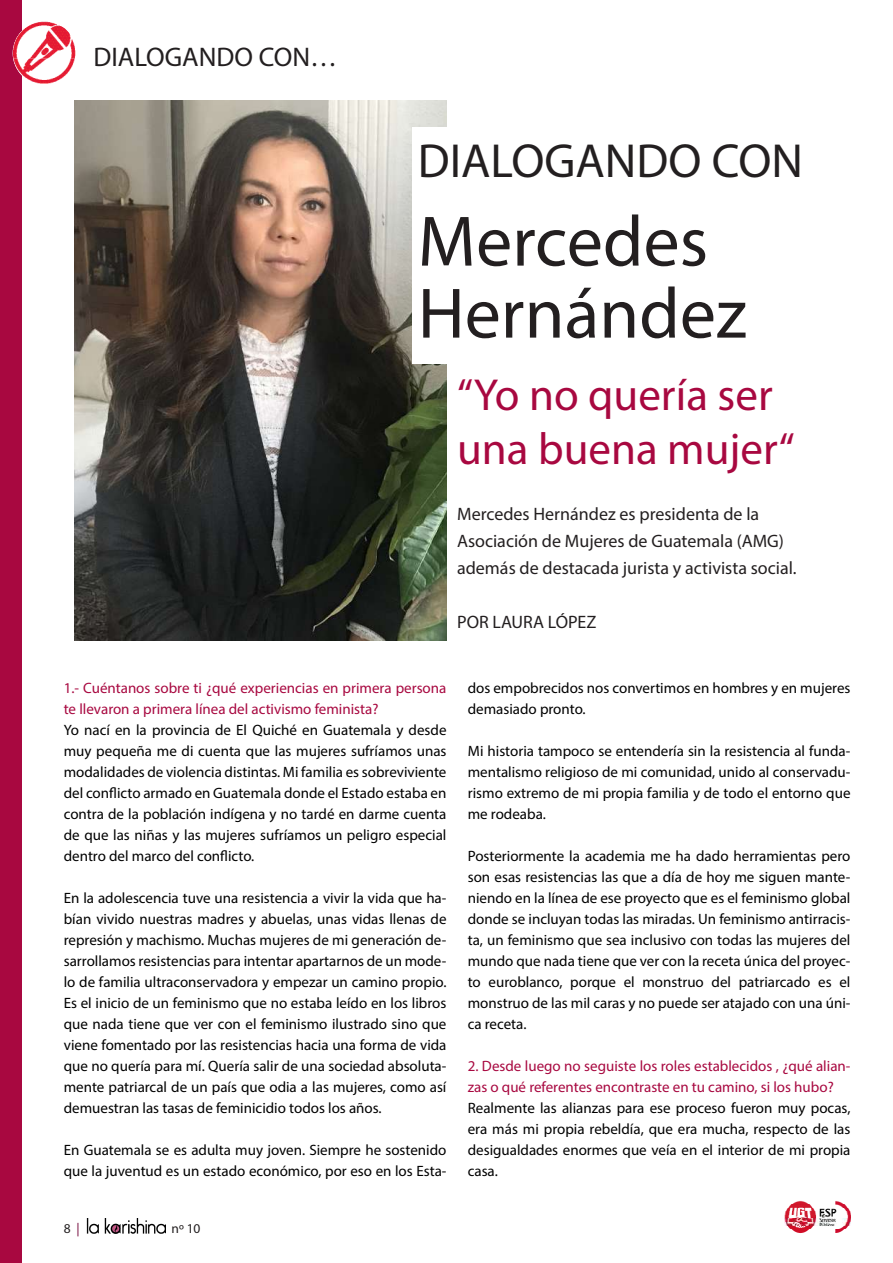
<style>
.page{position:relative;width:893px;height:1263px;background:#fff}
.page>*{position:absolute;margin:0;border:0;box-sizing:border-box;transform-origin:0 0}
.t1{font:72px/72px "Myriad Pro";color:#231f20}
.t2{font:48px "Myriad Pro";color:#231f20}
.t3{font:45px/54px "Myriad Pro";color:#a80840}
.t4{font:27px "Myriad Pro";color:#231f20}
.t5{font:18px/27px "Myriad Pro";color:#231f20}
.t6{font:15px/21px "Myriad Pro";color:#000;text-align:justify}
.t7{font:15px/21px "Myriad Pro";color:#a80840}
.t8{font:13.5px "Myriad Pro";color:#231f20}
.s1{color:#760a3e}
</style>
<div class="page">
<div style="left:0;top:0;width:21px;height:1263px;background:#a80840"></div>
<img style="left:13px;top:21px;width:63px;height:64px">
<img style="left:784px;top:1201px;width:66px;height:32px">
<img style="left:86px;top:1218px;width:80px;height:16px">
<img style="left:74px;top:101px;width:372px;height:539px">
<div style="left:412px;top:128px;width:444px;height:236px;background:#fff"></div>
<h3 class="t4" style="left:94px;top:40px;width:245px">DIALOGANDO CON…</h3>
<h2 class="t2" style="left:418px;top:131px;width:387px">DIALOGANDO CON</h2>
<h1 class="t1" style="left:418px;top:204px;width:330px">Mercedes<br>Hernández</h1>
<h3 class="t3" style="left:457px;top:367px;width:339px">“Yo no quería ser una buena mujer“</h3>
<p class="t5" style="left:457px;top:500px;width:341px">Mercedes Hernández es presidenta de la<br>Asociación de Mujeres de Guatemala (AMG) además de destacada jurista y activista social.</p>
<p class="t5" style="left:457px;top:608px;width:141px">POR LAURA LÓPEZ</p>
<p class="t7" style="left:64px;top:677px;width:384px">1.- Cuéntanos sobre ti ¿qué experiencias en primera persona te llevaron a primera línea del activismo feminista?</p>
<p class="t6" style="left:64px;top:719px;width:384px">Yo nací en la provincia de El Quiché en Guatemala y desde muy pequeña me di cuenta que las mujeres sufríamos unas modalidades de violencia distintas. Mi familia es sobreviviente del conflicto armado en Guatemala donde el Estado estaba en contra de la población indígena y no tardé en darme cuenta de que las niñas y las mujeres sufríamos un peligro especial dentro del marco del conflicto.</p>
<p class="t6" style="left:64px;top:887px;width:384px">En la adolescencia tuve una resistencia a vivir la vida que ha&shy;bían vivido nuestras madres y abuelas, unas vidas llenas de represión y machismo. Muchas mujeres de mi generación de&shy;sarrollamos resistencias para intentar apartarnos de un mode&shy;lo de familia ultraconservadora y empezar un camino propio.<br>Es el inicio de un feminismo que no estaba leído en los libros que nada tiene que ver con el feminismo ilustrado sino que viene fomentado por las resistencias hacia una forma de vida que no quería para mí. Quería salir de una sociedad absoluta&shy;mente patriarcal de un país que odia a las mujeres, como así demuestran las tasas de feminicidio todos los años.</p>
<p class="t6" style="left:64px;top:1139px;width:384px">En Guatemala se es adulta muy joven. Siempre he sostenido que la juventud es un estado económico, por eso en los Esta-</p>
<p class="t8" style="left:64px;top:1220px;width:17px">8 <span class="s1">|</span></p>
<p class="t8" style="left:172px;top:1220px;width:30px">nº 10</p>
<p class="t6" style="left:468px;top:677px;width:384px">dos empobrecidos nos convertimos en hombres y en mujeres demasiado pronto.</p>
<p class="t6" style="left:468px;top:740px;width:384px">Mi historia tampoco se entendería sin la resistencia al funda&shy;mentalismo religioso de mi comunidad, unido al conservadu&shy;rismo extremo de mi propia familia y de todo el entorno que me rodeaba.</p>
<p class="t6" style="left:468px;top:845px;width:384px">Posteriormente la academia me ha dado herramientas pero son esas resistencias las que a día de hoy me siguen mante&shy;niendo en la línea de ese proyecto que es el feminismo global donde se incluyan todas las miradas. Un feminismo antirracis&shy;ta, un feminismo que sea inclusivo con todas las mujeres del mundo que nada tiene que ver con la receta única del proyec&shy;to euroblanco, porque el monstruo del patriarcado es el monstruo de las mil caras y no puede ser atajado con una úni&shy;ca receta.</p>
<p class="t7" style="left:468px;top:1055px;width:384px">2. Desde luego no seguiste los roles establecidos , ¿qué alian&shy;zas o qué referentes encontraste en tu camino, si los hubo?</p>
<p class="t6" style="left:468px;top:1097px;width:384px">Realmente las alianzas para ese proceso fueron muy pocas, era más mi propia rebeldía, que era mucha, respecto de las desigualdades enormes que veía en el interior de mi propia casa.</p>
</div>
